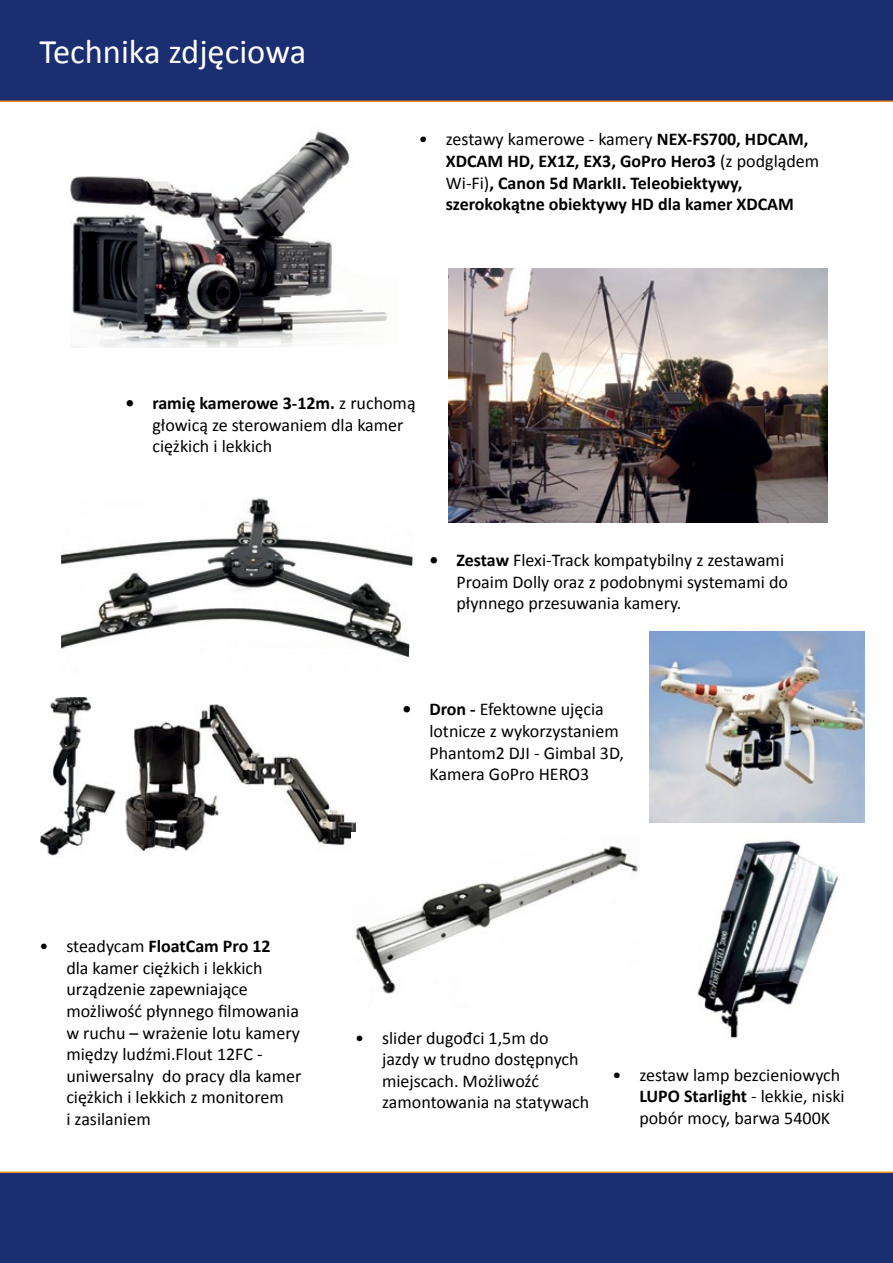
<style>
.page{position:relative;width:893px;height:1263px;background:#fff}
.page>*{position:absolute;margin:0;border:0;box-sizing:border-box;transform-origin:0 0}
.t1{font:34.5px "Calibri";color:#fff}
.t2{font:18px/21.6px "Calibri";color:#000}
.t3{font:700 18px/21.6px "Calibri";color:#000}
.s1{font-weight:400}
.s2{font-weight:700}
</style>
<div class="page">
<div style="left:0;top:0;width:893px;height:102px;background:#1b2e71"></div>
<div style="left:0;top:1171px;width:893px;height:92px;background:#1b2e71"></div>
<img style="left:70px;top:131px;width:318px;height:217px">
<img style="left:40px;top:697px;width:316px;height:159px">
<img style="left:448px;top:268px;width:379px;height:255px">
<img style="left:697px;top:840px;width:141px;height:199px">
<img style="left:61px;top:498px;width:352px;height:160px">
<img style="left:650px;top:631px;width:214px;height:192px">
<img style="left:352px;top:832px;width:286px;height:162px">
<h1 class="t1" style="left:39px;top:30px;width:268px">Technika zdjęciowa</h1>
<p class="t3" style="left:446px;top:129px;width:375px;text-indent:-27px"><span class="s1">• zestawy kamerowe - kamery</span> NEX-FS700, HDCAM, XDCAM HD, EX1Z, EX3, GoPro Hero3 <span class="s1">(z podglądem Wi-Fi)</span>, Canon 5d MarkII. Teleobiektywy, szerokokątne obiektywy HD dla kamer XDCAM</p>
<p class="t2" style="left:152px;top:392px;width:265px;text-indent:-27px"><span class="s2">• ramię kamerowe 3-12m.</span> z ruchomą głowicą ze sterowaniem dla kamer ciężkich i lekkich</p>
<p class="t2" style="left:456px;top:549px;width:333px;text-indent:-27px"><span class="s2">• Zestaw</span> Flexi-Track kompatybilny z zestawami<br>Proaim Dolly oraz z podobnymi systemami do płynnego przesuwania kamery.</p>
<p class="t2" style="left:429px;top:698px;width:196px;text-indent:-27px"><span class="s2">• Dron -</span> Efektowne ujęcia lotnicze z wykorzystaniem<br>Phantom2 DJI - Gimbal 3D,<br>Kamera GoPro HERO3</p>
<p class="t2" style="left:66px;top:935px;width:237px;text-indent:-27px">• steadycam <span class="s2">FloatCam Pro 12<br></span>dla kamer ciężkich i lekkich urządzenie zapewniające możliwość płynnego filmowania w ruchu – wrażenie lotu kamery między ludźmi.Flout 12FC - uniwersalny do pracy dla kamer ciężkich i lekkich z monitorem<br>i zasilaniem</p>
<p class="t2" style="left:382px;top:1027px;width:209px;text-indent:-27px">• slider dugođci 1,5m do jazdy w trudno dostępnych miejscach. Możliwoźć zamontowania na statywach</p>
<p class="t2" style="left:639px;top:1064px;width:207px;text-indent:-27px">• zestaw lamp bezcieniowych<br><span class="s2">LUPO Starlight</span> - lekkie, niski pobór mocy, barwa 5400K</p>
</div>
